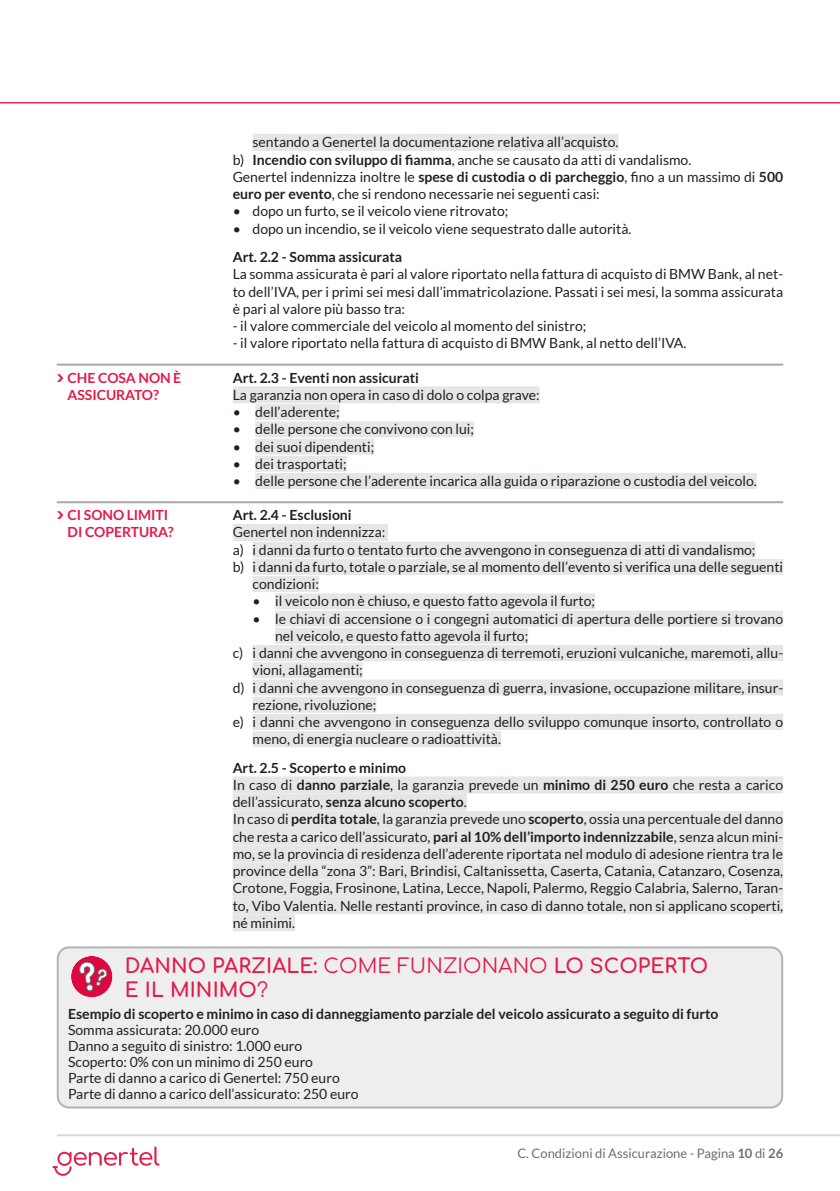
<style>
.page{position:relative;width:840px;height:1191px;background:#fff}
.page>*{position:absolute;margin:0;border:0;box-sizing:border-box;transform-origin:0 0}
.t1{font:20px/24px "Comfortaa";letter-spacing:.005em;color:#e11c4a}
.t2{font:14px/17.2px "Lato";color:#231f20}
.t3{font:700 14px "Lato";color:#231f20}
.t4{font:700 14px/17px "Lato";letter-spacing:-.005em;color:#e11c4a}
.t5{font:13px "Lato";color:#6c6d70}
.s1{font-weight:700}
</style>
<div class="page">
<hr style="left:57px;top:1134px;width:782px;height:2px;background:#d6d9da">
<svg style="left:52px;top:1146px;width:107px;height:29px"></svg>
<hr style="left:0;top:102px;width:839px;height:1px;background:#e11c4a">
<div style="left:252px;top:134px;width:366px;height:17px;background:#e5e6e8"></div>
<hr style="left:57px;top:364px;width:725px;height:2px;background:#a8a9ad">
<div style="left:232px;top:386px;width:307px;height:17px;background:#e5e6e8"></div>
<div style="left:255px;top:404px;width:84px;height:16px;background:#e5e6e8"></div>
<div style="left:255px;top:421px;width:218px;height:16px;background:#e5e6e8"></div>
<div style="left:255px;top:438px;width:119px;height:16px;background:#e5e6e8"></div>
<div style="left:255px;top:456px;width:91px;height:16px;background:#e5e6e8"></div>
<div style="left:255px;top:473px;width:501px;height:16px;background:#e5e6e8"></div>
<hr style="left:57px;top:501px;width:725px;height:2px;background:#a8a9ad">
<div style="left:232px;top:524px;width:156px;height:17px;background:#e5e6e8"></div>
<div style="left:252px;top:541px;width:503px;height:16px;background:#e5e6e8"></div>
<div style="left:252px;top:559px;width:530px;height:16px;background:#e5e6e8"></div>
<div style="left:252px;top:576px;width:67px;height:16px;background:#e5e6e8"></div>
<div style="left:275px;top:593px;width:319px;height:16px;background:#e5e6e8"></div>
<div style="left:275px;top:610px;width:507px;height:16px;background:#e5e6e8"></div>
<div style="left:275px;top:628px;width:253px;height:16px;background:#e5e6e8"></div>
<div style="left:252px;top:645px;width:530px;height:16px;background:#e5e6e8"></div>
<div style="left:252px;top:662px;width:110px;height:16px;background:#e5e6e8"></div>
<div style="left:252px;top:679px;width:530px;height:16px;background:#e5e6e8"></div>
<div style="left:252px;top:696px;width:124px;height:16px;background:#e5e6e8"></div>
<div style="left:252px;top:714px;width:530px;height:16px;background:#e5e6e8"></div>
<div style="left:252px;top:731px;width:248px;height:16px;background:#e5e6e8"></div>
<div style="left:232px;top:776px;width:550px;height:17px;background:#e5e6e8"></div>
<div style="left:232px;top:793px;width:234px;height:17px;background:#e5e6e8"></div>
<div style="left:232px;top:811px;width:550px;height:17px;background:#e5e6e8"></div>
<div style="left:232px;top:828px;width:550px;height:17px;background:#e5e6e8"></div>
<div style="left:232px;top:845px;width:550px;height:17px;background:#e5e6e8"></div>
<div style="left:232px;top:862px;width:550px;height:17px;background:#e5e6e8"></div>
<div style="left:232px;top:880px;width:550px;height:17px;background:#e5e6e8"></div>
<div style="left:232px;top:897px;width:550px;height:17px;background:#e5e6e8"></div>
<div style="left:232px;top:914px;width:63px;height:17px;background:#e5e6e8"></div>
<div style="left:58px;top:947px;width:723px;height:160px;background:#eeeeef;border-radius:11px"></div>
<div style="left:57px;top:946px;width:725px;height:162px;border:2px solid #b2b3b7;border-radius:11px"></div>
<div style="left:71px;top:956px;width:41px;height:41px;background:#db093f;border-radius:50%"></div>
<svg style="left:79px;top:962px;width:29px;height:29px"></svg>
<p class="t4" style="left:68px;top:369px;width:115px">CHE COSA NON È<br>ASSICURATO?</p>
<p class="t4" style="left:68px;top:506px;width:107px">CI SONO LIMITI<br>DI COPERTURA?</p>
<p class="t2" style="left:232px;top:134px;width:551px;text-indent:20px">sentando a Genertel la documentazione relativa all’acquisto.<br>b) <span class="s1">Incendio con sviluppo di fiamma</span>, anche se causato da atti di vandalismo.<br>Genertel indennizza inoltre le <span class="s1">spese di custodia o di parcheggio</span>, fino a un massimo di <span class="s1">500 euro per evento</span>, che si rendono necessarie nei seguenti casi:</p>
<p class="t2" style="left:232px;top:202px;width:277px">• dopo un furto, se il veicolo viene ritrovato;</p>
<p class="t2" style="left:232px;top:220px;width:400px">• dopo un incendio, se il veicolo viene sequestrato dalle autorità.</p>
<p class="t3" style="left:232px;top:249px;width:171px">Art. 2.2 - Somma assicurata</p>
<p class="t2" style="left:232px;top:265px;width:551px;text-align:justify">La somma assicurata è pari al valore riportato nella fattura di acquisto di BMW Bank, al net&shy;to dell’IVA, per i primi sei mesi dall’immatricolazione. Passati i sei mesi, la somma assicurata è pari al valore più basso tra:</p>
<p class="t2" style="left:232px;top:317px;width:355px">- il valore commerciale del veicolo al momento del sinistro;</p>
<p class="t2" style="left:232px;top:334px;width:455px">- il valore riportato nella fattura di acquisto di BMW Bank, al netto dell’IVA.</p>
<p class="t3" style="left:232px;top:369px;width:187px">Art. 2.3 - Eventi non assicurati</p>
<p class="t2" style="left:232px;top:386px;width:308px">La garanzia non opera in caso di dolo o colpa grave:</p>
<p class="t2" style="left:232px;top:403px;width:108px">• dell’aderente;</p>
<p class="t2" style="left:232px;top:420px;width:243px">• delle persone che convivono con lui;</p>
<p class="t2" style="left:232px;top:438px;width:143px">• dei suoi dipendenti;</p>
<p class="t2" style="left:232px;top:455px;width:115px">• dei trasportati;</p>
<p class="t2" style="left:232px;top:472px;width:525px">• delle persone che l’aderente incarica alla guida o riparazione o custodia del veicolo.</p>
<p class="t3" style="left:232px;top:507px;width:120px">Art. 2.4 - Esclusioni</p>
<p class="t2" style="left:232px;top:524px;width:154px">Genertel non indennizza:</p>
<p class="t2" style="left:232px;top:541px;width:524px">a) i danni da furto o tentato furto che avvengono in conseguenza di atti di vandalismo;</p>
<p class="t2" style="left:232px;top:558px;width:551px">b) i danni da furto, totale o parziale, se al momento dell’evento si verifica una delle seguenti</p>
<p class="t2" style="left:252px;top:575px;width:68px">condizioni:</p>
<p class="t2" style="left:252px;top:592px;width:344px">• il veicolo non è chiuso, e questo fatto agevola il furto;</p>
<p class="t2" style="left:252px;top:610px;width:532px">• le chiavi di accensione o i congegni automatici di apertura delle portiere si trovano</p>
<p class="t2" style="left:275px;top:627px;width:254px">nel veicolo, e questo fatto agevola il furto;</p>
<p class="t2" style="left:232px;top:644px;width:551px">c) i danni che avvengono in conseguenza di terremoti, eruzioni vulcaniche, maremoti, allu-</p>
<p class="t2" style="left:252px;top:661px;width:112px">vioni, allagamenti;</p>
<p class="t2" style="left:232px;top:679px;width:551px">d) i danni che avvengono in conseguenza di guerra, invasione, occupazione militare, insur-</p>
<p class="t2" style="left:252px;top:696px;width:125px">rezione, rivoluzione;</p>
<p class="t2" style="left:232px;top:713px;width:551px">e) i danni che avvengono in conseguenza dello sviluppo comunque insorto, controllato o</p>
<p class="t2" style="left:252px;top:730px;width:250px">meno, di energia nucleare o radioattività.</p>
<p class="t2" style="left:232px;top:759px;width:551px"><span class="s1">Art. 2.5 - Scoperto e minimo<br></span>In caso di <span class="s1">danno parziale</span>, la garanzia prevede un <span class="s1">minimo di 250 euro</span> che resta a carico dell’assicurato, <span class="s1">senza alcuno scoperto</span>.<br>In caso di <span class="s1">perdita totale</span>, la garanzia prevede uno <span class="s1">scoperto</span>, ossia una percentuale del danno che resta a carico dell’assicurato, <span class="s1">pari al 10% dell’importo indennizzabile</span>, senza alcun mini&shy;mo, se la provincia di residenza dell’aderente riportata nel modulo di adesione rientra tra le province della “zona 3”: Bari, Brindisi, Caltanissetta, Caserta, Catania, Catanzaro, Cosenza, Crotone, Foggia, Frosinone, Latina, Lecce, Napoli, Palermo, Reggio Calabria, Salerno, Taran&shy;to, Vibo Valentia. Nelle restanti province, in caso di danno totale, non si applicano scoperti, né minimi.</p>
<h1 class="t1" style="left:125px;top:951px;width:584px">DANNO PARZIALE: COME FUNZIONANO LO SCOPERTO<br>E IL MINIMO?</h1>
<p class="t3" style="left:68px;top:1005px;width:651px">Esempio di scoperto e minimo in caso di danneggiamento parziale del veicolo assicurato a seguito di furto</p>
<p class="t2" style="left:68px;top:1021px;width:292px;line-height:16px">Somma assicurata: 20.000 euro<br>Danno a seguito di sinistro: 1.000 euro Scoperto: 0% con un minimo di 250 euro<br>Parte di danno a carico di Genertel: 750 euro Parte di danno a carico dell’assicurato: 250 euro</p>
<p class="t5" style="left:517px;top:1146px;width:267px">C. Condizioni di Assicurazione - Pagina <span class="s1">10</span> di <span class="s1">26</span></p>
</div>
